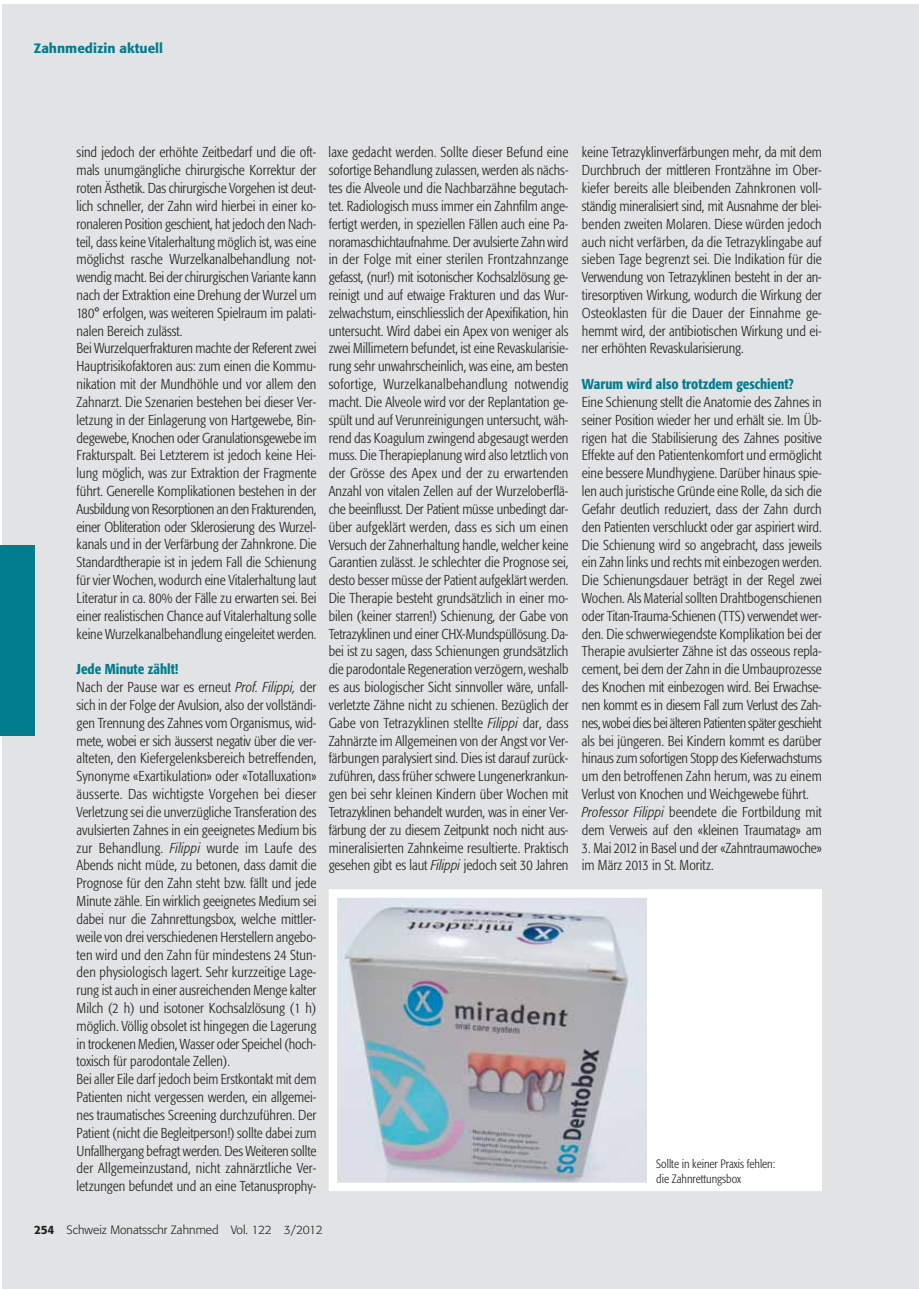
<style>
.page{position:relative;width:919px;height:1289px;background:#fff}
.page>*{position:absolute;margin:0;border:0;box-sizing:border-box;transform-origin:0 0}
.t1{font:300 condensed 14.25px/17.9px "Formata";color:#231f20}
.t2{font:500 condensed 14.25px "Formata";color:#007c8e}
.t3{font:500 13.5px "Formata";color:#007c8e}
.t4{font:300 condensed 12px/15px "Formata";color:#231f20}
.t5{font:300 12px "Formata";color:#231f20}
.s1{font-weight:500;color:#007c8e}
.s2{font-style:italic}
.s3{font-weight:500}
</style>
<div class="page">
<div style="left:3px;top:4px;width:915px;height:1284px;background:#e2e3e4"></div>
<div style="left:0;top:545px;width:34px;height:190px;background:#007c8e"></div>
<img style="left:341px;top:902px;width:293px;height:279px">
<div style="left:328px;top:889px;width:493px;height:302px;border:9px solid #fff"></div>
<div style="left:647px;top:889px;width:174px;height:302px;background:#fff"></div>
<p class="t3" style="left:34px;top:42px;width:131px">Zahnmedizin aktuell</p>
<p class="t1" style="left:77px;top:144px;width:241px">sind jedoch der erhöhte Zeitbedarf und die oft&shy;mals unumgängliche chirurgische Korrektur der roten Ästhetik. Das chirurgische Vorgehen ist deut&shy;lich schneller, der Zahn wird hierbei in einer ko&shy;ronaleren Position geschient, hat jedoch den Nach&shy;teil, dass keine Vitalerhaltung möglich ist, was eine möglichst rasche Wurzelkanalbehandlung not&shy;wendig macht. Bei der chirurgischen Variante kann nach der Extraktion eine Drehung der Wurzel um 180° erfolgen, was weiteren Spielraum im palati&shy;nalen Bereich zulässt.<br>Bei Wurzelquerfrakturen machte der Referent zwei Hauptrisikofaktoren aus: zum einen die Kommu&shy;nikation mit der Mundhöhle und vor allem den Zahnarzt. Die Szenarien bestehen bei dieser Ver&shy;letzung in der Einlagerung von Hartgewebe, Bin&shy;degewebe, Knochen oder Granulationsgewebe im Frakturspalt. Bei Letzterem ist jedoch keine Hei&shy;lung möglich, was zur Extraktion der Fragmente führt. Generelle Komplikationen bestehen in der Ausbildung von Resorptionen an den Frakturenden, einer Obliteration oder Sklerosierung des Wurzel&shy;kanals und in der Verfärbung der Zahnkrone. Die Standardtherapie ist in jedem Fall die Schienung für vier Wochen, wodurch eine Vitalerhaltung laut Literatur in ca. 80% der Fälle zu erwarten sei. Bei einer realistischen Chance auf Vitalerhaltung solle keine Wurzelkanalbehandlung eingeleitet werden.</p>
<p class="t1" style="left:77px;top:661px;width:241px"><span class="s1">Jede Minute zählt!<br></span>Nach der Pause war es erneut <span class="s2">Prof. Filippi,</span> der sich in der Folge der Avulsion, also der vollständi&shy;gen Trennung des Zahnes vom Organismus, wid&shy;mete, wobei er sich äusserst negativ über die ver&shy;alteten, den Kiefergelenksbereich betreffenden, Synonyme «Exartikulation» oder «Totalluxation» äusserte. Das wichtigste Vorgehen bei dieser Verletzung sei die unverzügliche Transferation des avulsierten Zahnes in ein geeignetes Medium bis zur Behandlung. <span class="s2">Filippi</span> wurde im Laufe des Abends nicht müde, zu betonen, dass damit die Prognose für den Zahn steht bzw. fällt und jede Minute zähle. Ein wirklich geeignetes Medium sei dabei nur die Zahnrettungsbox, welche mittler&shy;weile von drei verschiedenen Herstellern angebo&shy;ten wird und den Zahn für mindestens 24 Stun&shy;den physiologisch lagert. Sehr kurzzeitige Lage&shy;rung ist auch in einer ausreichenden Menge kalter Milch (2 h) und isotoner Kochsalzlösung (1 h) möglich. Völlig obsolet ist hingegen die Lagerung in trockenen Medien, Wasser oder Speichel (hoch&shy;toxisch für parodontale Zellen).<br>Bei aller Eile darf jedoch beim Erstkontakt mit dem Patienten nicht vergessen werden, ein allgemei&shy;nes traumatisches Screening durchzuführen. Der Patient (nicht die Begleitperson!) sollte dabei zum Unfallhergang befragt werden. Des Weiteren sollte der Allgemeinzustand, nicht zahnärztliche Ver&shy;letzungen befundet und an eine Tetanusprophy-</p>
<p class="t1" style="left:328px;top:144px;width:241px;text-align:justify">laxe gedacht werden. Sollte dieser Befund eine sofortige Behandlung zulassen, werden als nächs&shy;tes die Alveole und die Nachbarzähne begutach&shy;tet. Radiologisch muss immer ein Zahnfilm ange&shy;fertigt werden, in speziellen Fällen auch eine Pa&shy;noramaschichtaufnahme. Der avulsierte Zahn wird in der Folge mit einer sterilen Frontzahnzange gefasst, (nur!) mit isotonischer Kochsalzlösung ge&shy;reinigt und auf etwaige Frakturen und das Wur&shy;zelwachstum, einschliesslich der Apexifikation, hin untersucht. Wird dabei ein Apex von weniger als zwei Millimetern befundet, ist eine Revaskularisie&shy;rung sehr unwahrscheinlich, was eine, am besten sofortige, Wurzelkanalbehandlung notwendig macht. Die Alveole wird vor der Replantation ge&shy;spült und auf Verunreinigungen untersucht, wäh&shy;rend das Koagulum zwingend abgesaugt werden muss. Die Therapieplanung wird also letztlich von der Grösse des Apex und der zu erwartenden Anzahl von vitalen Zellen auf der Wurzeloberflä&shy;che beeinflusst. Der Patient müsse unbedingt dar&shy;über aufgeklärt werden, dass es sich um einen Versuch der Zahnerhaltung handle, welcher keine Garantien zulässt. Je schlechter die Prognose sei, desto besser müsse der Patient aufgeklärt werden.<br>Die Therapie besteht grundsätzlich in einer mo&shy;bilen (keiner starren!) Schienung, der Gabe von Tetrazyklinen und einer CHX-Mundspüllösung. Da&shy;bei ist zu sagen, dass Schienungen grundsätzlich die parodontale Regeneration verzögern, weshalb es aus biologischer Sicht sinnvoller wäre, unfall&shy;verletzte Zähne nicht zu schienen. Bezüglich der Gabe von Tetrazyklinen stellte <span class="s2">Filippi</span> dar, dass Zahnärzte im Allgemeinen von der Angst vor Ver&shy;färbungen paralysiert sind. Dies ist darauf zurück&shy;zuführen, dass früher schwere Lungenerkrankun&shy;gen bei sehr kleinen Kindern über Wochen mit Tetrazyklinen behandelt wurden, was in einer Ver&shy;färbung der zu diesem Zeitpunkt noch nicht aus&shy;mineralisierten Zahnkeime resultierte. Praktisch ge sehen gibt es laut <span class="s2">Filippi</span> jedoch seit 30 Jahren</p>
<p class="t5" style="left:34px;top:1223px;width:290px"><span class="s3">254</span> Schweiz Monatsschr Zahnmed Vol. 122 3/2012</p>
<p class="t1" style="left:582px;top:144px;width:241px;text-align:justify">keine Tetrazyklinverfärbungen mehr, da mit dem Durchbruch der mittleren Frontzähne im Ober&shy;kiefer bereits alle bleibenden Zahnkronen voll&shy;ständig mineralisiert sind, mit Ausnahme der blei&shy;benden zweiten Molaren. Diese würden jedoch auch nicht verfärben, da die Tetrazyklingabe auf sieben Tage begrenzt sei. Die Indikation für die Verwendung von Tetrazyklinen besteht in der an&shy;tiresorptiven Wirkung, wodurch die Wirkung der Osteoklasten für die Dauer der Einnahme ge&shy;hemmt wird, der antibiotischen Wirkung und ei&shy;ner erhöhten Revaskularisierung.</p>
<p class="t2" style="left:582px;top:378px;width:213px">Warum wird also trotzdem geschient?</p>
<p class="t1" style="left:582px;top:394px;width:241px">Eine Schienung stellt die Anatomie des Zahnes in seiner Position wieder her und erhält sie. Im Üb&shy;rigen hat die Stabilisierung des Zahnes positive Effekte auf den Patientenkomfort und ermöglicht eine bessere Mundhygiene. Darüber hinaus spie&shy;len auch juristische Gründe eine Rolle, da sich die Gefahr deutlich reduziert, dass der Zahn durch den Patienten verschluckt oder gar aspiriert wird.<br>Die Schienung wird so angebracht, dass jeweils ein Zahn links und rechts mit einbezogen werden.<br>Die Schienungsdauer beträgt in der Regel zwei Wochen. Als Material sollten Drahtbogenschienen oder Titan-Trauma-Schienen (TTS) verwendet wer&shy;den. Die schwerwiegendste Komplikation bei der Therapie avulsierter Zähne ist das osseous repla&shy;cement, bei dem der Zahn in die Umbauprozesse des Knochen mit einbezogen wird. Bei Erwach se&shy;nen kommt es in diesem Fall zum Verlust des Zah&shy;nes, wobei dies bei älteren Patienten später geschieht als bei jüngeren. Bei Kindern kommt es darüber hinaus zum sofortigen Stopp des Kieferwachstums um den betroffenen Zahn herum, was zu einem Verlust von Knochen und Weichgewebe führt.<br><span class="s2">Professor Filippi</span> beendete die Fortbildung mit dem Verweis auf den «kleinen Traumatag» am</p>
<p class="t1" style="left:582px;top:839px;width:241px">3. Mai 2012 in Basel und der «Zahntraumawoche» im März 2013 in St. Moritz.</p>
<p class="t4" style="left:656px;top:1156px;width:120px">Sollte in keiner Praxis fehlen: die Zahnrettungsbox</p>
</div>
